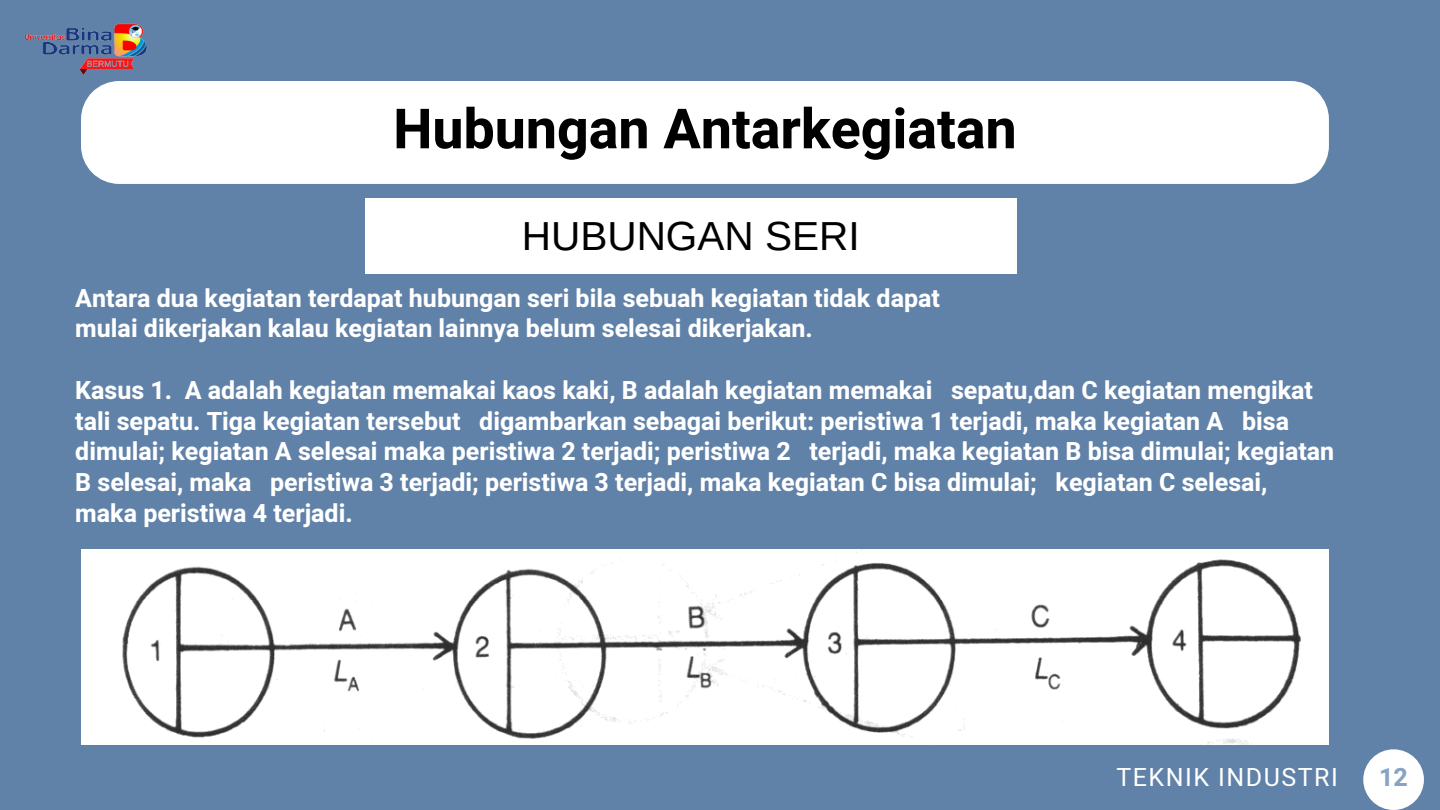
<style>
.page{position:relative;width:1440px;height:810px;background:#6182a8}
.page>*{position:absolute;margin:0;border:0;box-sizing:border-box;transform-origin:0 0}
.t1{font:700 55.5px "Heebo";color:#000}
.t2{font:40.6px "Arimo";color:#000}
.t3{font:700 25px/30.8px "Heebo";color:#fff}
.t4{font:25px "Heebo";letter-spacing:.06em;color:#fff}
.t5{font:700 25px "Heebo";color:#87a3c4}
</style>
<div class="page">
<div style="left:81px;top:81px;width:1248px;height:103px;background:#fff"></div>
<div style="left:365px;top:198px;width:652px;height:76px;background:#fff"></div>
<img style="left:81px;top:550px;width:1248px;height:195px">
<img style="left:25px;top:23px;width:146px;height:87px">
<div style="left:1363px;top:749px;width:61px;height:61px;background:#fff;border-radius:50%"></div>
<p class="t1" style="left:393px;top:90px;width:625px">Hubungan Antarkegiatan</p>
<p class="t2" style="left:522px;top:213px;width:339px">HUBUNGAN SERI</p>
<p class="t3" style="left:75px;top:283px;width:866px">Antara dua kegiatan terdapat hubungan seri bila sebuah kegiatan tidak dapat</p>
<p class="t3" style="left:75px;top:314px;width:739px">mulai dikerjakan kalau kegiatan lainnya belum selesai dikerjakan.</p>
<p class="t3" style="left:75px;top:376px;width:1260px">Kasus 1. A adalah kegiatan memakai kaos kaki, B adalah kegiatan memakai sepatu,dan C kegiatan mengikat tali sepatu. Tiga kegiatan tersebut digambarkan sebagai berikut: peristiwa 1 terjadi, maka kegiatan A bisa dimulai; kegiatan A selesai maka peristiwa 2 terjadi; peristiwa 2 terjadi, maka kegiatan B bisa dimulai; kegiatan B selesai, maka peristiwa 3 terjadi; peristiwa 3 terjadi, maka kegiatan C bisa dimulai; kegiatan C selesai, maka peristiwa 4 terjadi.</p>
<p class="t4" style="left:1116px;top:760px;width:223px">TEKNIK INDUSTRI</p>
<p class="t5" style="left:1379px;top:760px;width:30px">12</p>
</div>
